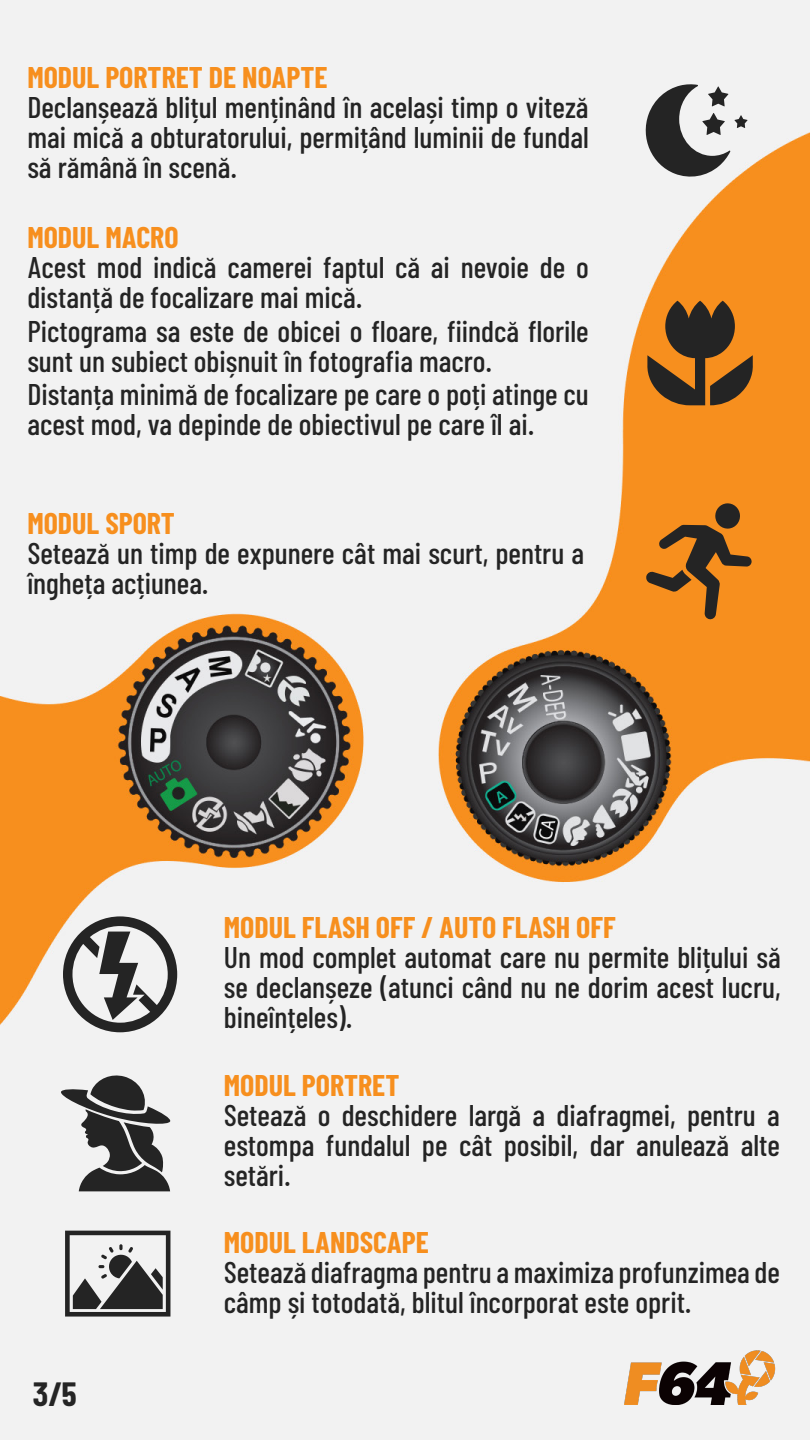
<style>
.page{position:relative;width:810px;height:1440px;background:#fff}
.page>*{position:absolute;margin:0;border:0;box-sizing:border-box;transform-origin:0 0}
.t1{font:700 33.75px "Barlow Condensed";color:#242424}
.t2{font:500 30px/30px "Barlow Condensed";color:#242424}
.t3{font:700 30px "Barlow Condensed";color:#f78f1e}
</style>
<div class="page">
<img style="left:0;top:0;width:810px;height:1440px">
<img style="left:624px;top:1351px;width:152px;height:53px">
<svg style="left:640px;top:84px;width:108px;height:95px"></svg>
<svg style="left:647px;top:301px;width:106px;height:104px;background:#865621"></svg>
<svg style="left:645px;top:503px;width:107px;height:117px;background:#b96f1f"></svg>
<svg style="left:63px;top:916px;width:114px;height:116px"></svg>
<svg style="left:60px;top:1073px;width:111px;height:118px"></svg>
<svg style="left:65px;top:1231px;width:105px;height:86px"></svg>
<p class="t3" style="left:27px;top:59px;width:302px">MODUL PORTRET DE NOAPTE</p>
<p class="t2" style="left:27px;top:92px;width:563px;text-align:justify">Declanșează blițul menținând în același timp o viteză mai mică a obturatorului, permițând luminii de fundal să rămână în scenă.</p>
<p class="t3" style="left:27px;top:218px;width:153px">MODUL MACRO</p>
<p class="t2" style="left:27px;top:251px;width:563px">Acest mod indică camerei faptul că ai nevoie de o distanță de focalizare mai mică.</p>
<p class="t2" style="left:27px;top:315px;width:563px">Pictograma sa este de obicei o floare, fiindcă florile sunt un subiect obișnuit în fotografia macro.</p>
<p class="t2" style="left:27px;top:379px;width:563px">Distanța minimă de focalizare pe care o poți atinge cu acest mod, va depinde de obiectivul pe care îl ai.</p>
<p class="t3" style="left:27px;top:504px;width:149px">MODUL SPORT</p>
<p class="t2" style="left:27px;top:537px;width:558px">Setează un timp de expunere cât mai scurt, pentru a îngheța acțiunea.</p>
<p class="t3" style="left:224px;top:908px;width:393px">MODUL FLASH OFF / AUTO FLASH OFF</p>
<p class="t2" style="left:224px;top:941px;width:558px;text-align:justify">Un mod complet automat care nu permite blițului să se declanșeze (atunci când nu ne dorim acest lucru, bineînțeles).</p>
<p class="t3" style="left:224px;top:1066px;width:177px">MODUL PORTRET</p>
<p class="t2" style="left:224px;top:1099px;width:558px;text-align:justify">Setează o deschidere largă a diafragmei, pentru a estompa fundalul pe cât posibil, dar anulează alte setări.</p>
<p class="t1" style="left:33px;top:1373px;width:45px">3/5</p>
<p class="t3" style="left:224px;top:1224px;width:207px">MODUL LANDSCAPE</p>
<p class="t2" style="left:224px;top:1257px;width:558px">Setează diafragma pentru a maximiza profunzimea de câmp și totodată, blitul încorporat este oprit.</p>
</div>
